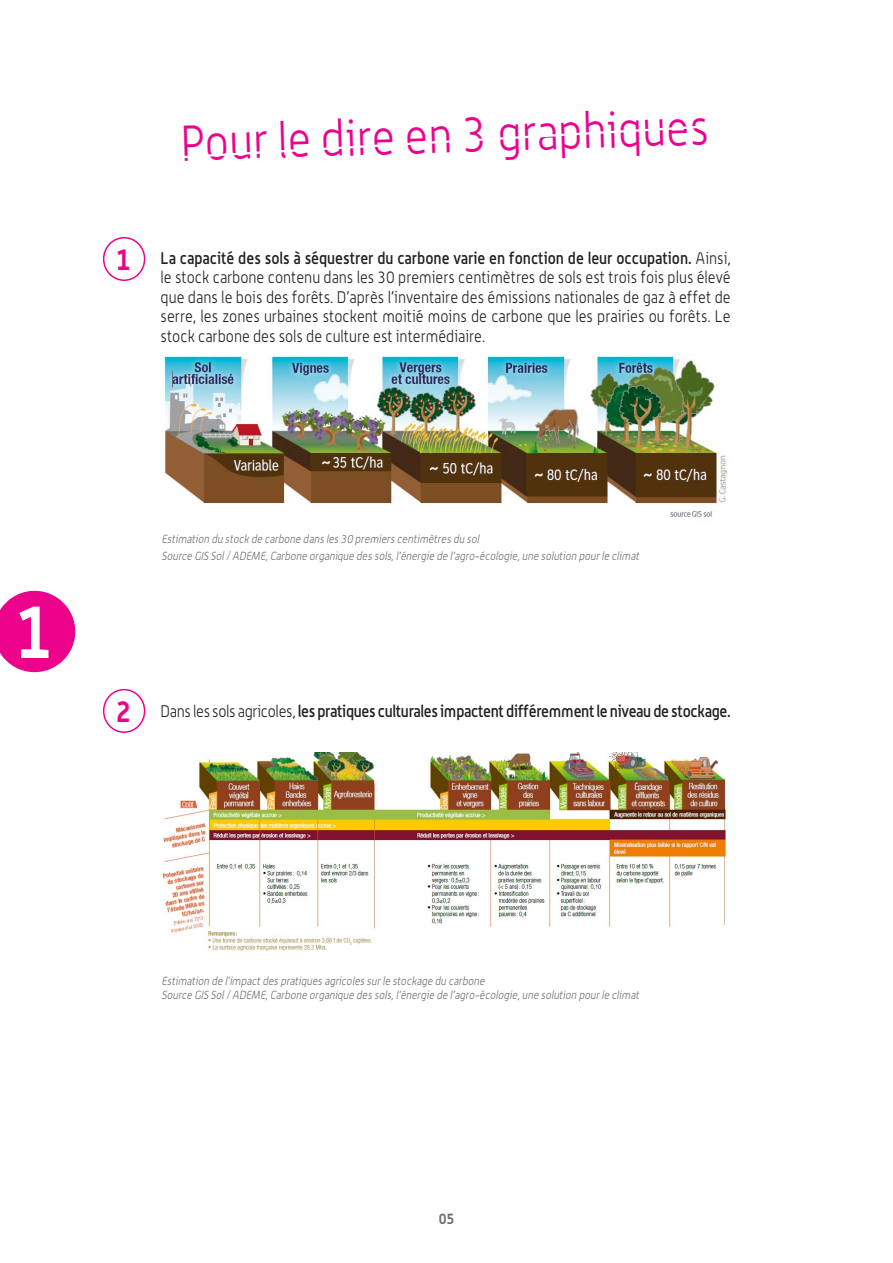
<style>
.page{position:relative;width:893px;height:1263px;background:#fff}
.page>*{position:absolute;margin:0;border:0;box-sizing:border-box;transform-origin:0 0}
._02{font:700 74.25px "Alwyn";color:#fff;scale:.91 1}
._02-2{font:300 49.5px "Alwyn";color:#ed028c;scale:.91 1}
.plus_loin_texte{font:700 29.7px "Alwyn";color:#ed028c;scale:.91 1}
.plus_loin_texte-2{font:300 16.5px/19.5px "Alwyn";color:#231f20;text-align:justify;scale:.91 1}
.plus_loin_texte-3{font:500 16.5px "Alwyn";letter-spacing:-.02em;color:#231f20;scale:.91 1}
.t1{font:700 14.85px "Alwyn";color:#6c6d70;scale:.91 1}
.plus_loin_texte-4{font:italic 300 11.55px "Alwyn";color:#6c6d70;scale:.91 1}
.s1{font-weight:500}
.s2{font-weight:300}
</style>
<div class="page">
<svg style="left:0;top:591px;width:75px;height:81px"></svg>
<img style="left:164px;top:354px;width:564px;height:163px">
<img style="left:162px;top:752px;width:568px;height:199px">
<div style="left:103px;top:237px;width:42px;height:44px;border:2px solid #ed028c;border-radius:50%"></div>
<div style="left:103px;top:689px;width:42px;height:44px;border:2px solid #ed028c;border-radius:50%"></div>
<p class="_02-2" style="left:180px;top:116px;width:582px;rotate:-2deg">Pour le dire en 3 graphiques</p>
<p class="plus_loin_texte" style="left:115px;top:240px;width:19px">1</p>
<p class="plus_loin_texte-2" style="left:161px;top:248px;width:628px"><span class="s1">La capacité des sols à séquestrer du carbone varie en fonction de leur occupation.</span> Ainsi, le stock carbone contenu dans les 30 premiers centimètres de sols est trois fois plus élevé que dans le bois des forêts. D’après l’inventaire des émissions nationales de gaz à effet de serre, les zones urbaines stockent moitié moins de carbone que les prairies ou forêts. Le stock carbone des sols de culture est intermédiaire.</p>
<p class="_02" style="left:14px;top:585px;width:45px">1</p>
<p class="plus_loin_texte-4" style="left:161px;top:533px;width:353px">Estimation du stock de carbone dans les 30 premiers centimètres du sol</p>
<p class="plus_loin_texte-4" style="left:161px;top:549px;width:529px">Source GIS Sol/ADEME,Carbone organique des sols,l’énergie de l’agro-écologie,une solution pourle climat</p>
<p class="plus_loin_texte" style="left:115px;top:692px;width:19px">2</p>
<p class="plus_loin_texte-3" style="left:161px;top:701px;width:628px"><span class="s2">Dans les sols agricoles,</span> les pratiques culturales impactent différemment le niveau de stockage.</p>
<p class="plus_loin_texte-4" style="left:161px;top:974px;width:359px">Estimation de l’impactdes pratiques agricoles surle stockage du carbone</p>
<p class="plus_loin_texte-4" style="left:161px;top:988px;width:529px">Source GIS Sol/ADEME,Carbone organique des sols,l’énergie de l’agro-écologie,une solution pourle climat</p>
<p class="t1" style="left:439px;top:1209px;width:19px">05</p>
</div>
